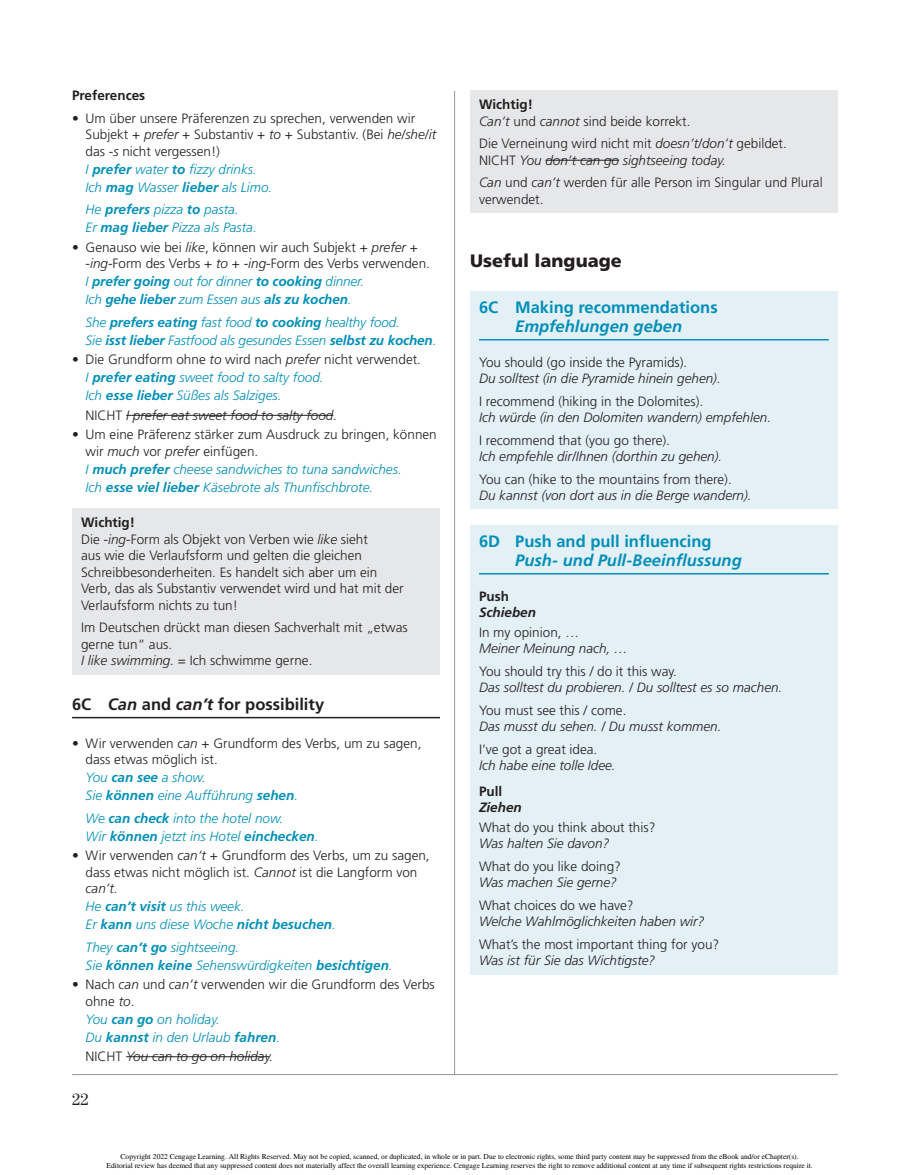
<style>
.page{position:relative;width:919px;height:1175px;background:#fff}
.page>*{position:absolute;margin:0;border:0;box-sizing:border-box;transform-origin:0 0}
.t1{font:900 18px "Frutiger LT Std";color:#231f20}
.t2{font:700 16.5px "Frutiger LT Std";color:#018fb8}
.t3{font:italic 700 16.5px "Frutiger LT Std";color:#018fb8}
.t4{font:700 16.5px "Frutiger LT Std";color:#231f20}
.t5{font:16.5px "Century Std";color:#231f20}
.t6{font:300 13.5px/16.5px "Frutiger LT Std";color:#231f20}
.t7{font:italic 300 13.5px/18px "Frutiger LT Std";color:#018fb8}
.t8{font:italic 300 13.5px/16.5px "Frutiger LT Std";color:#231f20}
.t9{font:italic 700 13.5px/18px "Frutiger LT Std";letter-spacing:-.01em;color:#018fb8}
.t10{font:700 13.5px "Frutiger LT Std";color:#231f20}
.t11{font:italic 700 13.5px "Frutiger LT Std";color:#231f20}
.t12{font:7.5px/9.6px "Times";color:#000;text-align:center}
.s1{font-style:italic}
.s2{font-weight:700}
.s3{font-weight:300}
.s4{font-style:normal;color:#231f20}
.s5{color:#231f20}
.s6{font-style:normal}
</style>
<div class="page">
<hr style="left:72px;top:1074px;width:765px;height:1px;background:#939598">
<hr style="left:454px;top:91px;width:1px;height:984px;background:#939598">
<div style="left:470px;top:90px;width:367px;height:123px;background:#e6e7e9"></div>
<hr style="left:545px;top:160px;width:73px;height:1px;background:#231f20">
<div style="left:470px;top:291px;width:367px;height:218px;background:#e3f0f6"></div>
<hr style="left:479px;top:339px;width:349px;height:1px;background:#018fb8">
<div style="left:470px;top:525px;width:367px;height:449px;background:#e3f0f6"></div>
<hr style="left:479px;top:573px;width:349px;height:1px;background:#018fb8">
<hr style="left:72px;top:717px;width:368px;height:1px;background:#231f20">
<hr style="left:126px;top:415px;width:207px;height:1px;background:#231f20">
<div style="left:72px;top:508px;width:368px;height:166px;background:#e6e7e9"></div>
<hr style="left:126px;top:1056px;width:143px;height:1px;background:#231f20">
<p class="t10" style="left:72px;top:88px;width:75px">Preferences</p>
<p class="t6" style="left:86px;top:110px;width:352px;text-indent:-14px">• Um über unsere Präferenzen zu sprechen, verwenden wir<br>Subjekt + <span class="s1">prefer</span> + Substantiv + <span class="s1">to</span> + Substantiv. (Bei <span class="s1">he/she/it </span>das <span class="s1">-s</span> nicht vergessen!)</p>
<p class="t7" style="left:86px;top:160px;width:188px">I <span class="s2">prefer</span> water <span class="s2">to</span> fizzy drinks.<br>Ich <span class="s2">mag</span> Wasser <span class="s2">lieber</span> als Limo.</p>
<p class="t7" style="left:86px;top:201px;width:173px">He <span class="s2">prefers</span> pizza <span class="s2">to</span> pasta.<br>Er <span class="s2">mag lieber</span> Pizza als Pasta.</p>
<p class="t6" style="left:86px;top:239px;width:346px;text-indent:-14px">• Genauso wie bei <span class="s1">like</span>, können wir auch Subjekt + <span class="s1">prefer</span> + <span class="s1">-ing</span>-Form des Verbs + <span class="s1">to</span> + <span class="s1">-ing</span>-Form des Verbs verwenden.</p>
<p class="t9" style="left:86px;top:273px;width:280px"><span class="s3">I</span> prefer going <span class="s3">out for dinner</span> to cooking <span class="s3">dinner.<br>Ich</span> gehe lieber <span class="s3">zum Essen aus</span> als zu kochen<span class="s3">.</span></p>
<p class="t7" style="left:86px;top:313px;width:352px">She <span class="s2">prefers eating</span> fast food <span class="s2">to cooking</span> healthy food.<br>Sie <span class="s2">isst lieber</span> Fastfood als gesundes Essen <span class="s2">selbst zu kochen</span>.</p>
<p class="t7" style="left:86px;top:351px;width:337px;text-indent:-14px"><span class="s4">• Die Grundform ohne</span> <span class="s5">to</span> <span class="s4">wird nach</span> <span class="s5">prefer</span> <span class="s4">nicht verwendet.<br></span>I <span class="s2">prefer eating</span> sweet food to salty food.<br>Ich <span class="s2">esse lieber</span> Süßes als Salziges.</p>
<p class="t8" style="left:86px;top:407px;width:253px"><span class="s6">NICHT</span> I prefer eat sweet food to salty food.</p>
<p class="t6" style="left:86px;top:426px;width:352px;text-indent:-14px">• Um eine Präferenz stärker zum Ausdruck zu bringen, können wir <span class="s1">much</span> vor <span class="s1">prefer</span> einfügen.</p>
<p class="t7" style="left:86px;top:460px;width:317px">I <span class="s2">much prefer</span> cheese sandwiches to tuna sandwiches.<br>Ich <span class="s2">esse viel lieber</span> Käsebrote als Thunfischbrote.</p>
<p class="t6" style="left:81px;top:514px;width:324px"><span class="s2">Wichtig!<br></span>Die <span class="s1">-ing</span>-Form als Objekt von Verben wie <span class="s1">like</span> sieht<br>aus wie die Verlaufsform und gelten die gleichen Schreibbesonderheiten. Es handelt sich aber um ein Verb, das als Substantiv verwendet wird und hat mit der Verlaufsform nichts zu tun!</p>
<p class="t6" style="left:81px;top:619px;width:328px">Im Deutschen drückt man diesen Sachverhalt mit „etwas gerne tun“ aus.<br><span class="s1">I like swimming.</span> = Ich schwimme gerne.</p>
<p class="t4" style="left:72px;top:694px;width:253px">6C <span class="s1">Can</span> and <span class="s1">can’t</span> for possibility</p>
<p class="t6" style="left:86px;top:735px;width:337px;text-indent:-14px">• Wir verwenden <span class="s1">can</span> + Grundform des Verbs, um zu sagen, dass etwas möglich ist.</p>
<p class="t7" style="left:86px;top:768px;width:214px">You <span class="s2">can see</span> a show.<br>Sie <span class="s2">können</span> eine Aufführung <span class="s2">sehen</span>.</p>
<p class="t7" style="left:86px;top:809px;width:234px">We <span class="s2">can check</span> into the hotel now.<br>Wir <span class="s2">können</span> jetzt ins Hotel <span class="s2">einchecken</span>.</p>
<p class="t6" style="left:86px;top:847px;width:345px;text-indent:-14px">• Wir verwenden <span class="s1">can‘t</span> + Grundform des Verbs, um zu sagen, dass etwas nicht möglich ist. <span class="s1">Cannot</span> ist die Langform von <span class="s1">can’t.</span></p>
<p class="t7" style="left:86px;top:897px;width:252px">He <span class="s2">can’t visit</span> us this week.<br>Er <span class="s2">kann</span> uns diese Woche <span class="s2">nicht besuchen</span>.</p>
<p class="t7" style="left:86px;top:938px;width:308px">They <span class="s2">can’t go</span> sightseeing.<br>Sie <span class="s2">können keine</span> Sehenswürdigkeiten <span class="s2">besichtigen</span>.</p>
<p class="t6" style="left:86px;top:976px;width:350px;text-indent:-14px">• Nach <span class="s1">can</span> und <span class="s1">can’t</span> verwenden wir die Grundform des Verbs ohne <span class="s1">to</span>.</p>
<p class="t7" style="left:86px;top:1010px;width:196px">You <span class="s2">can go</span> on holiday.<br>Du <span class="s2">kannst</span> in den Urlaub <span class="s2">fahren</span>.</p>
<p class="t8" style="left:86px;top:1048px;width:189px"><span class="s6">NICHT</span> You can to go on holiday.</p>
<p class="t5" style="left:72px;top:1089px;width:18px">22</p>
<p class="t6" style="left:479px;top:96px;width:213px"><span class="s2">Wichtig!<br></span><span class="s1">Can’t</span> und <span class="s1">cannot</span> sind beide korrekt.</p>
<p class="t8" style="left:479px;top:135px;width:309px"><span class="s6">Die Verneinung wird nicht mit</span> doesn’t/don’t <span class="s6">gebildet.<br>NICHT</span> You don’t can go sightseeing today.</p>
<p class="t6" style="left:479px;top:174px;width:345px"><span class="s1">Can</span> und <span class="s1">can’t</span> werden für alle Person im Singular und Plural verwendet.</p>
<h1 class="t1" style="left:470px;top:249px;width:153px">Useful language</h1>
<p class="t2" style="left:479px;top:297px;width:240px">6C Making recommendations</p>
<p class="t3" style="left:515px;top:317px;width:168px">Empfehlungen geben</p>
<p class="t6" style="left:479px;top:354px;width:210px">You should (go inside the Pyramids).</p>
<p class="t8" style="left:479px;top:370px;width:243px">Du solltest (in die Pyramide hinein gehen).</p>
<p class="t6" style="left:479px;top:393px;width:226px">I recommend (hiking in the Dolomites).</p>
<p class="t8" style="left:479px;top:409px;width:293px">Ich würde (in den Dolomiten wandern) empfehlen.</p>
<p class="t6" style="left:479px;top:432px;width:192px">I recommend that (you go there).</p>
<p class="t8" style="left:479px;top:448px;width:245px">Ich empfehle dir/Ihnen (dorthin zu gehen).</p>
<p class="t6" style="left:479px;top:471px;width:254px">You can (hike to the mountains from there).</p>
<p class="t8" style="left:479px;top:487px;width:274px">Du kannst (von dort aus in die Berge wandern).</p>
<p class="t2" style="left:479px;top:531px;width:234px">6D Push and pull influencing</p>
<p class="t3" style="left:515px;top:551px;width:228px">Push- und Pull-Beeinflussung</p>
<p class="t10" style="left:479px;top:588px;width:31px">Push</p>
<p class="t11" style="left:479px;top:604px;width:59px">Schieben</p>
<p class="t6" style="left:479px;top:624px;width:101px">In my opinion, …</p>
<p class="t8" style="left:479px;top:640px;width:150px">Meiner Meinung nach, …</p>
<p class="t6" style="left:479px;top:663px;width:199px">You should try this / do it this way.</p>
<p class="t8" style="left:479px;top:679px;width:305px">Das solltest du probieren. / Du solltest es so machen.</p>
<p class="t6" style="left:479px;top:702px;width:149px">You must see this / come.</p>
<p class="t8" style="left:479px;top:718px;width:244px">Das musst du sehen. / Du musst kommen.</p>
<p class="t6" style="left:479px;top:741px;width:120px">I’ve got a great idea.</p>
<p class="t8" style="left:479px;top:757px;width:138px">Ich habe eine tolle Idee.</p>
<p class="t10" style="left:479px;top:783px;width:25px">Pull</p>
<p class="t11" style="left:479px;top:799px;width:44px">Ziehen</p>
<p class="t6" style="left:479px;top:819px;width:178px">What do you think about this?</p>
<p class="t8" style="left:479px;top:835px;width:132px">Was halten Sie davon?</p>
<p class="t6" style="left:479px;top:858px;width:143px">What do you like doing?</p>
<p class="t8" style="left:479px;top:874px;width:139px">Was machen Sie gerne?</p>
<p class="t6" style="left:479px;top:897px;width:156px">What choices do we have?</p>
<p class="t8" style="left:479px;top:913px;width:227px">Welche Wahlmöglichkeiten haben wir?</p>
<p class="t6" style="left:479px;top:936px;width:242px">What’s the most important thing for you?</p>
<p class="t8" style="left:479px;top:952px;width:178px">Was ist für Sie das Wichtigste?</p>
<p class="t12" style="left:107px;top:1151px;width:707px">Copyright 2022 Cengage Learning. All Rights Reserved. May not be copied, scanned, or duplicated, in whole or in part. Due to electronic rights, some third party content may be suppressed from the eBook and/or eChapter(s).<br>Editorial review has deemed that any suppressed content does not materially affect the overall learning experience. Cengage Learning reserves the right to remove additional content at any time if subsequent rights restrictions require it.</p>
</div>
